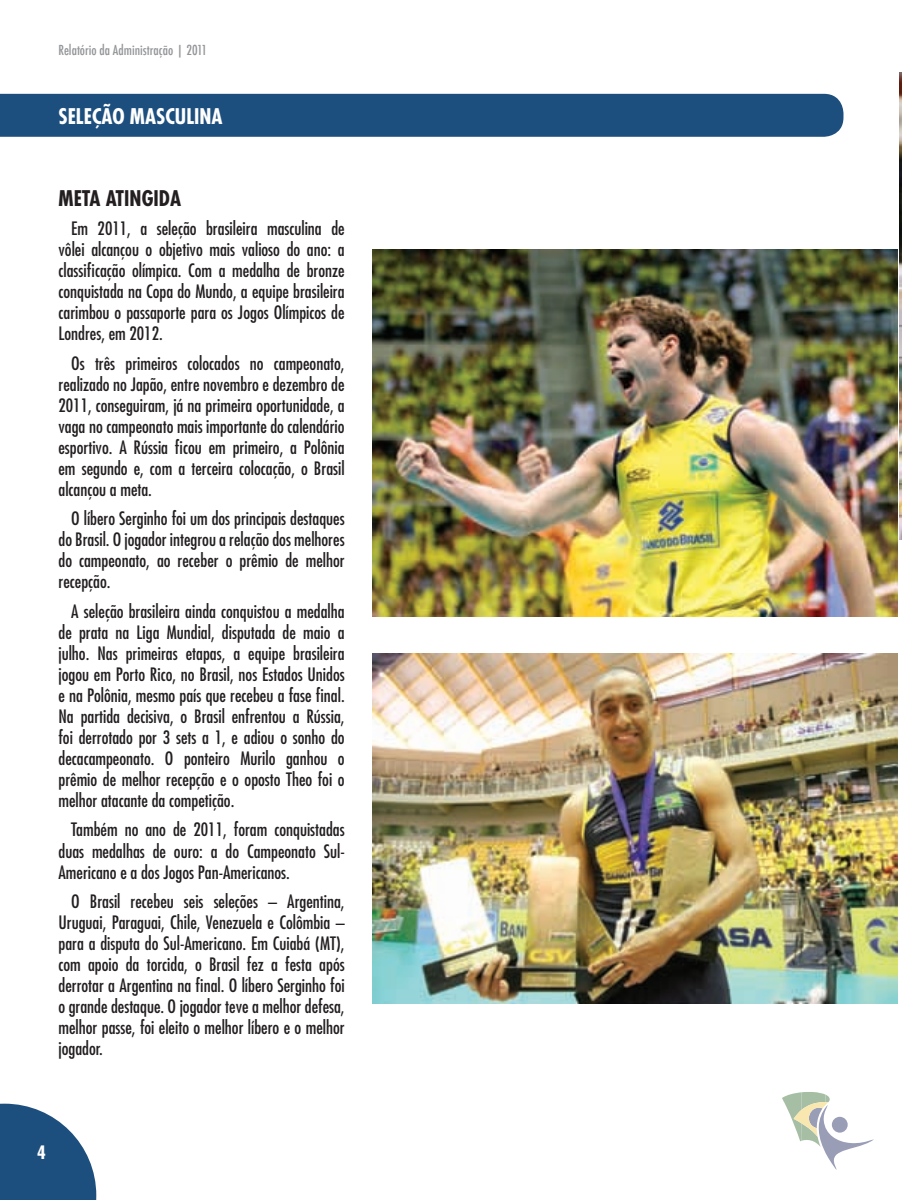
<style>
.page{position:relative;width:902px;height:1200px;background:#fff}
.page>*{position:absolute;margin:0;border:0;box-sizing:border-box;transform-origin:0 0}
.t1{font:700 condensed 21px "Futura Std";color:#fff}
.t2{font:700 condensed 21px "Futura Std";color:#231f20}
.t3{font:condensed 18px/21px "Futura Std";color:#231f20;text-align:justify}
.t4{font:700 condensed 18px "Futura Std";color:#fff}
.t5{font:500 condensed 13.5px "Futura";color:#939598}
</style>
<div class="page">
<svg style="left:782px;top:1092px;width:92px;height:77px"></svg>
<div style="left:0;top:94px;width:843px;height:43px;background:#1d4f7e"></div>
<img style="left:372px;top:249px;width:525px;height:368px">
<img style="left:373px;top:654px;width:524px;height:350px">
<img style="left:899px;top:72px;width:3px;height:468px">
<svg style="left:0;top:1103px;width:96px;height:97px"></svg>
<p class="t5" style="left:58px;top:41px;width:150px">Relatório da Administração | 2011</p>
<p class="t1" style="left:58px;top:103px;width:166px">SELEÇÃO MASCULINA</p>
<p class="t2" style="left:58px;top:185px;width:124px">META ATINGIDA</p>
<p class="t3" style="left:58px;top:218px;width:288px;text-indent:13px">Em 2011, a seleção brasileira masculina de vôlei alcançou o objetivo mais valioso do ano: a classificação olímpica. Com a medalha de bronze conquistada na Copa do Mundo, a equipe brasileira carimbou o passaporte para os Jogos Olímpicos de Londres, em 2012.</p>
<p class="t3" style="left:58px;top:352px;width:288px;text-indent:13px">Os três primeiros colocados no campeonato, realizado no Japão, entre novembro e dezembro de 2011, conseguiram, já na primeira oportunidade, a vaga no campeonato mais importante do calendário esportivo. A Rússia ficou em primeiro, a Polônia em segundo e, com a terceira colocação, o Brasil alcançou a meta.</p>
<p class="t3" style="left:58px;top:508px;width:288px;text-indent:13px">O líbero Serginho foi um dos principais destaques do Brasil. O jogador integrou a relação dos melhores do campeonato, ao receber o prêmio de melhor recepção.</p>
<p class="t3" style="left:58px;top:600px;width:288px;text-indent:13px">A seleção brasileira ainda conquistou a medalha de prata na Liga Mundial, disputada de maio a julho. Nas primeiras etapas, a equipe brasileira jogou em Porto Rico, no Brasil, nos Estados Unidos e na Polônia, mesmo país que recebeu a fase final.<br>Na partida decisiva, o Brasil enfrentou a Rússia, foi derrotado por 3 sets a 1, e adiou o sonho do decacampeonato. O ponteiro Murilo ganhou o prêmio de melhor recepção e o oposto Theo foi o melhor atacante da competição.</p>
<p class="t3" style="left:58px;top:819px;width:288px;text-indent:13px">Também no ano de 2011, foram conquistadas duas medalhas de ouro: a do Campeonato Sul-Americano e a dos Jogos Pan-Americanos.</p>
<p class="t3" style="left:58px;top:890px;width:288px;text-indent:13px">O Brasil recebeu seis seleções – Argentina, Uruguai, Paraguai, Chile, Venezuela e Colômbia – para a disputa do Sul-Americano. Em Cuiabá (MT), com apoio da torcida, o Brasil fez a festa após derrotar a Argentina na final. O líbero Serginho foi o grande destaque. O jogador teve a melhor defesa, melhor passe, foi eleito o melhor líbero e o melhor jogador.</p>
<p class="t4" style="left:37px;top:1141px;width:10px">4</p>
</div>
